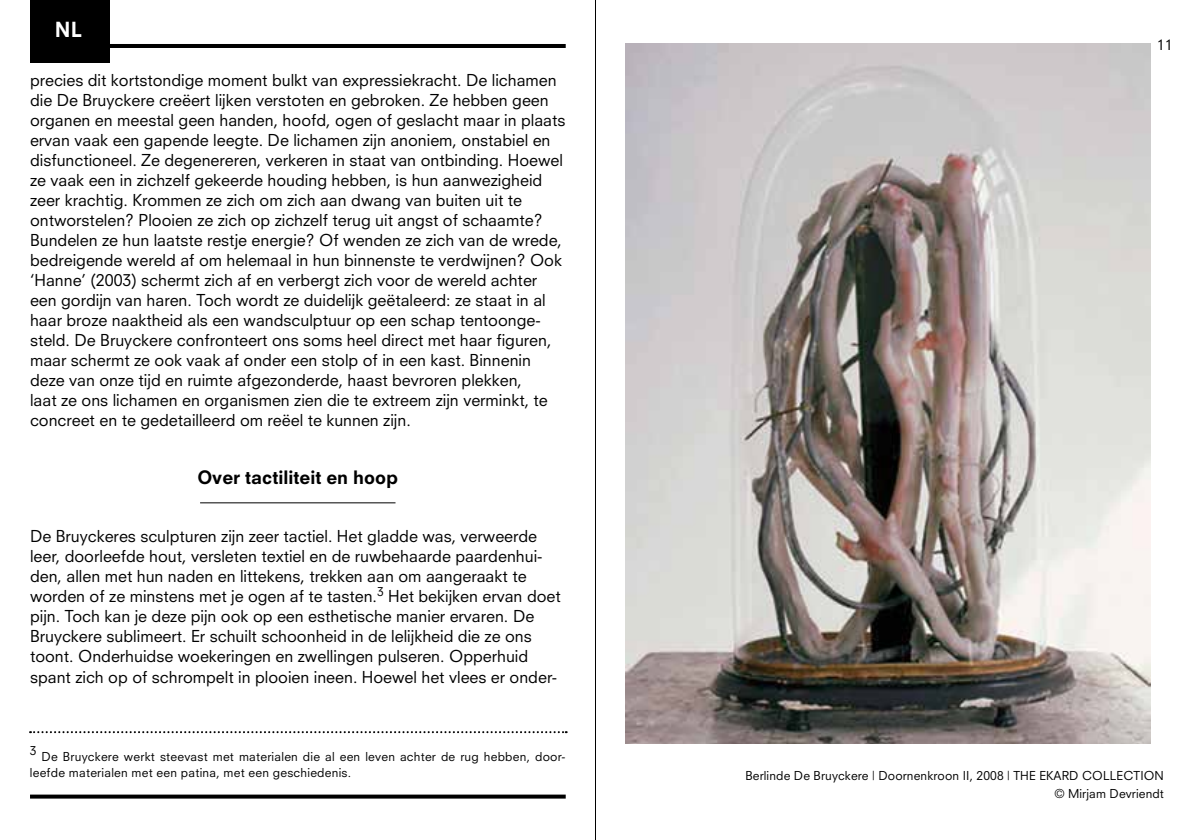
<style>
.page{position:relative;width:1191px;height:840px;background:#fff}
.page>*{position:absolute;margin:0;border:0;box-sizing:border-box;transform-origin:0 0}
.t1{font:800 20.2px "Neuzeit SLT Std";color:#fff}
.t2{font:800 18px "Neuzeit SLT Std";color:#000}
.t3{font:16px/20px "Neuzeit SLT Std";color:#000}
.t4{font:14px "Neuzeit SLT Std";color:#000}
.t5{font:12px/16px "Neuzeit SLT Std";letter-spacing:.02em;color:#000}
</style>
<div class="page">
<hr style="left:595px;top:0;width:1px;height:839px;background:#000">
<svg style="left:30px;top:794px;width:536px;height:4px;fill:#000"></svg>
<hr style="left:54px;top:44px;width:512px;height:4px;background:#000">
<div style="left:30px;top:0;width:80px;height:62px;background:#000"></div>
<hr style="left:200px;top:502px;width:195px;height:1px;background:#000">
<svg style="left:30px;top:731px;width:537px;height:1px"></svg>
<img style="left:626px;top:44px;width:524px;height:699px">
<p class="t1" style="left:55px;top:17px;width:29px">NL</p>
<p class="t3" style="left:30px;top:70px;width:537px">precies dit kortstondige moment bulkt van expressiekracht. De lichamen die De Bruyckere creëert lijken verstoten en gebroken. Ze hebben geen organen en meestal geen handen, hoofd, ogen of geslacht maar in plaats ervan vaak een gapende leegte. De lichamen zijn anoniem, onstabiel en disfunctioneel. Ze degenereren, verkeren in staat van ontbinding. Hoewel ze vaak een in zichzelf gekeerde houding hebben, is hun aanwezigheid zeer krachtig. Krommen ze zich om zich aan dwang van buiten uit te ontworstelen? Plooien ze zich op zichzelf terug uit angst of schaamte?<br>Bundelen ze hun laatste restje energie? Of wenden ze zich van de wrede, bedreigende wereld af om helemaal in hun binnenste te verdwijnen? Ook ‘Hanne’ (2003) schermt zich af en verbergt zich voor de wereld achter een gordijn van haren. Toch wordt ze duidelijk geëtaleerd: ze staat in al haar broze naaktheid als een wandsculptuur op een schap tentoonge&shy;steld. De Bruyckere confronteert ons soms heel direct met haar figuren, maar schermt ze ook vaak af onder een stolp of in een kast. Binnenin deze van onze tijd en ruimte afgezonderde, haast bevroren plekken,<br>laat ze ons lichamen en organismen zien die te extreem zijn verminkt, te concreet en te gedetailleerd om reëel te kunnen zijn.</p>
<p class="t2" style="left:197px;top:466px;width:202px">Over tactiliteit en hoop</p>
<p class="t3" style="left:30px;top:526px;width:532px">De Bruyckeres sculpturen zijn zeer tactiel. Het gladde was, verweerde leer, doorleefde hout, versleten textiel en de ruwbehaarde paardenhui&shy;den, allen met hun naden en littekens, trekken aan om aangeraakt te worden of ze minstens met je ogen af te tasten.<sup>3</sup> Het bekijken ervan doet pijn. Toch kan je deze pijn ook op een esthetische manier ervaren. De Bruyckere sublimeert. Er schuilt schoonheid in de lelijkheid die ze ons toont. Onderhuidse woekeringen en zwellingen pulseren. Opperhuid spant zich op of schrompelt in plooien ineen. Hoewel het vlees er onder-</p>
<p class="t5" style="left:30px;top:742px;width:8px">3</p>
<p class="t5" style="left:30px;top:748px;width:537px;text-indent:12px">De Bruyckere werkt steevast met materialen die al een leven achter de rug hebben, door&shy;leefde materialen met een patina, met een geschiedenis.</p>
<p class="t4" style="left:1157px;top:37px;width:17px">11</p>
<p class="t5" style="left:745px;top:766px;width:420px;line-height:18px;text-align:right">Berlinde De Bruyckere | Doornenkroon II, 2008 | THE EKARD COLLECTION © Mirjam Devriendt</p>
</div>
